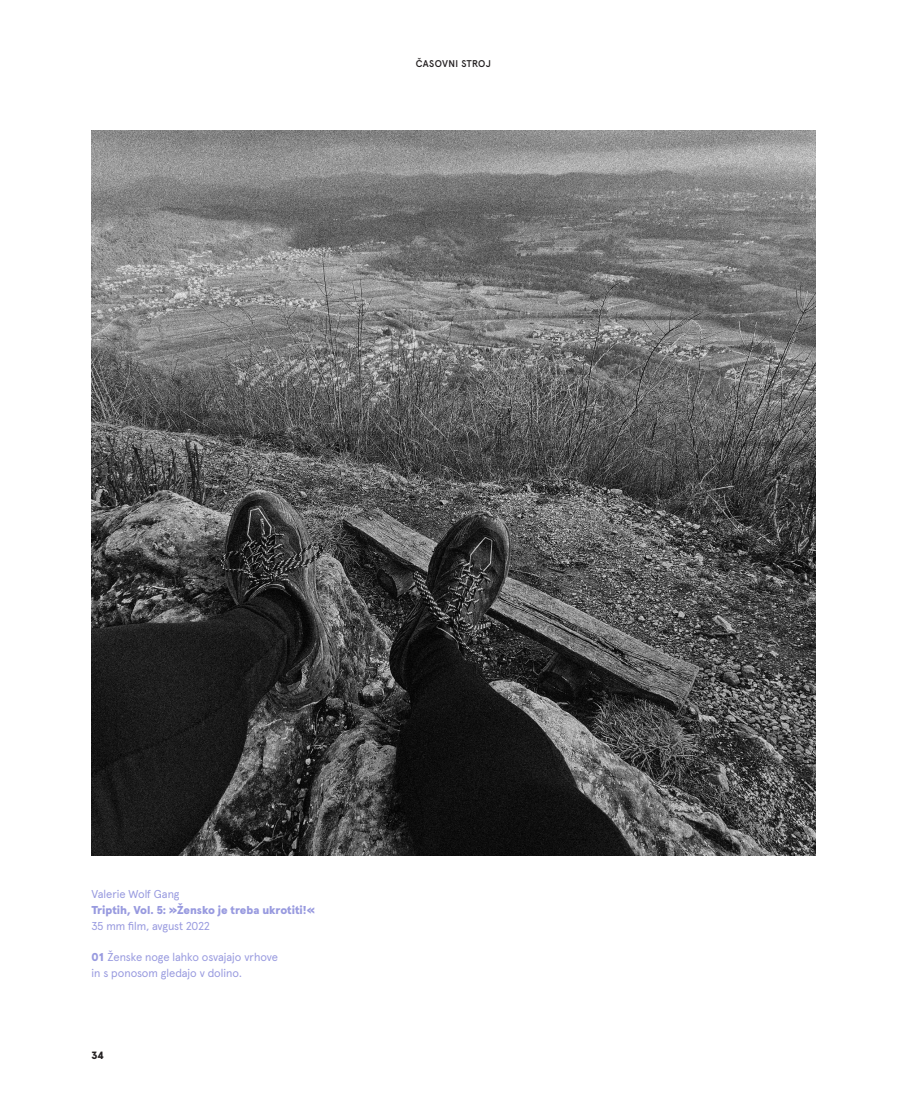
<style>
.page{position:relative;width:913px;height:1119px;background:#fff}
.page>*{position:absolute;margin:0;border:0;box-sizing:border-box;transform-origin:0 0}
.t1{font:11.4px/15.8px "Apercu Pro";color:#989adf}
.t2{font:900 11.4px "Apercu Pro";color:#989adf}
.t3{font:900 10.5px "Apercu Pro";color:#231f20}
.t4{font:500 9.75px "Apercu Pro";letter-spacing:.03em;color:#231f20}
.s1{font-weight:900}
</style>
<div class="page">
<img style="left:91px;top:130px;width:723px;height:725px">
<p class="t4" style="left:415px;top:56px;width:76px">ČASOVNI STROJ</p>
<p class="t1" style="left:91px;top:885px;width:89px">Valerie Wolf Gang</p>
<p class="t2" style="left:91px;top:900px;width:225px">Triptih, Vol. 5: »Žensko je treba ukrotiti!«</p>
<p class="t1" style="left:91px;top:916px;width:120px">35 mm film, avgust 2022</p>
<p class="t1" style="left:91px;top:948px;width:188px"><span class="s1">01</span> Ženske noge lahko osvajajo vrhove in s ponosom gledajo v dolino.</p>
<p class="t3" style="left:91px;top:1047px;width:14px">34</p>
</div>
